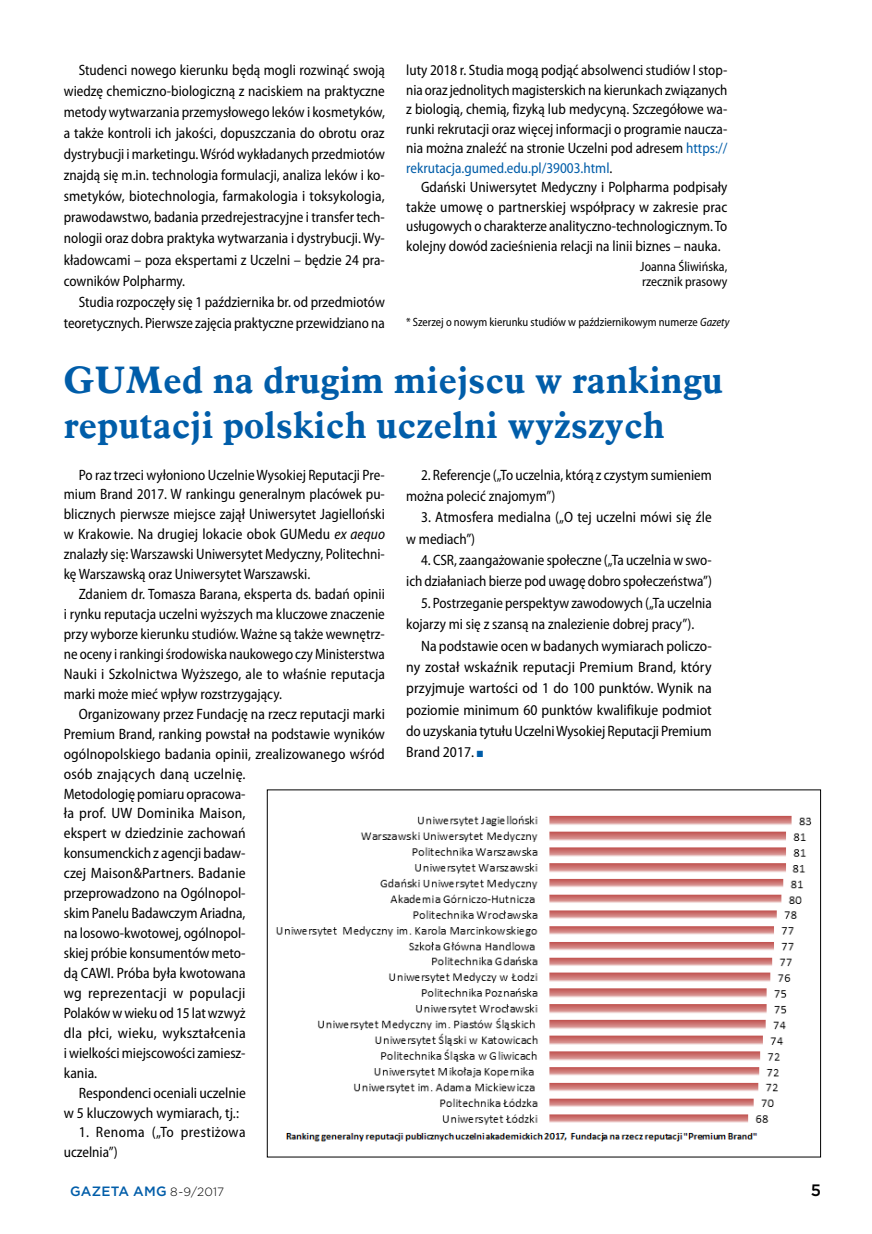
<style>
.page{position:relative;width:872px;height:1234px;background:#fff}
.page>*{position:absolute;margin:0;border:0;box-sizing:border-box;transform-origin:0 0}
.t1{font:700 37.5px/45px "Aldine 721 EU";letter-spacing:.005em;color:#005da9}
.t2{font:500 16.5px "Gotham";color:#000}
.t3{font:semi-condensed 15px/21px "Myriad Pro";color:#000;text-align:justify;scale:.96 1}
.t4{font:semi-condensed 15px/21.3px "Myriad Pro";color:#000}
.t5{font:semi-condensed 15px/21.3px "Myriad Pro";color:#000;scale:.95 1}
.t6{font:semi-condensed 15px/20px "Myriad Pro";letter-spacing:.02em;color:#000}
.t7{font:semi-condensed 13.5px/15.8px "Myriad Pro";color:#000;scale:.96 1}
.t8{font:500 13.5px "Gotham";letter-spacing:.015em;color:#005da9}
.t9{font:semi-condensed 12px "Myriad Pro";color:#000;scale:.96 1}
.s1{color:#005da9}
.s2{font-style:italic}
.s3{font-weight:300;font-size:12px;color:#000}
</style>
<div class="page">
<img style="left:276px;top:815px;width:536px;height:327px">
<p class="t3" style="left:64px;top:59px;width:336px;text-indent:15px">Studenci nowego kierunku będą mogli rozwinąć swoją wiedzę chemiczno-biologiczną z naciskiem na praktyczne metody wytwarzania przemysłowego leków i kosmetyków, a także kontroli ich jakości, dopuszczania do obrotu oraz dystrybucji i marketingu. Wśród wykładanych przedmiotów znajdą się m.in. technologia formulacji, analiza leków i ko&shy;smetyków, biotechnologia, farmakologia i toksykologia, prawodawstwo, badania przedrejestracyjne i transfer tech&shy;nologii oraz dobra praktyka wytwarzania i dystrybucji. Wy&shy;kładowcami – poza ekspertami z Uczelni – będzie 24 pra&shy;cowników Polpharmy.</p>
<p class="t3" style="left:64px;top:291px;width:336px;text-align:right">Studia rozpoczęły się 1 października br. od przedmiotów teoretycznych. Pierwsze zajęcia praktyczne przewidziano na</p>
<p class="t3" style="left:406px;top:60px;width:336px;line-height:19.5px">luty 2018 r. Studia mogą podjąć absolwenci studiów I stop&shy;nia oraz jednolitych magisterskich na kierunkach związanych z biologią, chemią, fizyką lub medycyną. Szczegółowe wa&shy;runki rekrutacji oraz więcej informacji o programie naucza&shy;nia można znaleźć na stronie Uczelni pod adresem <span class="s1">https:// rekrutacja.gumed.edu.pl/39003.html</span>.</p>
<p class="t3" style="left:406px;top:177px;width:336px;line-height:19.5px;text-indent:15px">Gdański Uniwersytet Medyczny i Polpharma podpisały także umowę o partnerskiej współpracy w zakresie prac usługowych o charakterze analityczno-technologicznym. To kolejny dowód zacieśnienia relacji na linii biznes – nauka.</p>
<p class="t7" style="left:640px;top:258px;width:92px">Joanna Śliwińska, rzecznik prasowy</p>
<p class="t9" style="left:406px;top:314px;width:338px">* Szerzej o nowym kierunku studiów w październikowym numerze <span class="s2">Gazety</span></p>
<h1 class="t1" style="left:64px;top:358px;width:660px">GUMed na drugim miejscu w rankingu reputacji polskich uczelni wyższych</h1>
<p class="t3" style="left:406px;top:463px;width:320px;text-indent:15px">2. Referencje („To uczelnia, którą z czystym sumieniem można polecić znajomym”)</p>
<p class="t4" style="left:406px;top:506px;width:307px;text-indent:15px">3. Atmosfera medialna („O tej uczelni mówi się źle w mediach”)</p>
<p class="t3" style="left:406px;top:549px;width:320px;text-align:right">4. CSR, zaangażowanie społeczne („Ta uczelnia w swo&shy;ich działaniach bierze pod uwagę dobro społeczeństwa”)</p>
<p class="t5" style="left:406px;top:591px;width:323px;text-indent:15px">5. Postrzeganie perspektyw zawodowych („Ta uczelnia kojarzy mi się z szansą na znalezienie dobrej pracy”).</p>
<p class="t4" style="left:406px;top:634px;width:307px;text-align:justify;text-indent:15px">Na podstawie ocen w badanych wymiarach policzo&shy;ny został wskaźnik reputacji Premium Brand, który przyjmuje wartości od 1 do 100 punktów. Wynik na poziomie minimum 60 punktów kwalifikuje podmiot do uzyskania tytułu Uczelni Wysokiej Reputacji Premium Brand 2017. <span class="s1">■</span></p>
<p class="t3" style="left:64px;top:464px;width:336px;line-height:20px;text-indent:15px">Po raz trzeci wyłoniono Uczelnie Wysokiej Reputacji Pre&shy;mium Brand 2017. W rankingu generalnym placówek pu&shy;blicznych pierwsze miejsce zajął Uniwersytet Jagielloński w Krakowie. Na drugiej lokacie obok GUMedu <span class="s2">ex aequo </span>znalazły się: Warszawski Uniwersytet Medyczny, Politechni&shy;kę Warszawską oraz Uniwersytet Warszawski.</p>
<p class="t3" style="left:64px;top:584px;width:336px;line-height:20px;text-indent:15px">Zdaniem dr. Tomasza Barana, eksperta ds. badań opinii i rynku reputacja uczelni wyższych ma kluczowe znaczenie przy wyborze kierunku studiów. Ważne są także wewnętrz&shy;ne oceny i rankingi środowiska naukowego czy Ministerstwa Nauki i Szkolnictwa Wyższego, ale to właśnie reputacja marki może mieć wpływ rozstrzygający.</p>
<p class="t4" style="left:79px;top:702px;width:308px">Organizowany przez Fundację na rzecz reputacji marki</p>
<p class="t4" style="left:64px;top:722px;width:323px">Premium Brand, ranking powstał na podstawie wyników</p>
<p class="t4" style="left:64px;top:742px;width:322px">ogólnopolskiego badania opinii, zrealizowanego wśród</p>
<p class="t4" style="left:64px;top:762px;width:183px">osób znających daną uczelnię.</p>
<p class="t4" style="left:64px;top:782px;width:183px">Metodologię pomiaru opracowa-</p>
<p class="t4" style="left:64px;top:802px;width:183px">ła prof. UW Dominika Maison,</p>
<p class="t4" style="left:64px;top:822px;width:183px">ekspert w dziedzinie zachowań</p>
<p class="t4" style="left:64px;top:842px;width:183px">konsumenckich z agencji badaw-</p>
<p class="t4" style="left:64px;top:862px;width:183px">czej Maison&amp;Partners. Badanie</p>
<p class="t4" style="left:64px;top:882px;width:183px">przeprowadzono na Ogólnopol-</p>
<p class="t4" style="left:64px;top:902px;width:183px">skim Panelu Badawczym Ariadna,</p>
<p class="t4" style="left:64px;top:922px;width:183px">na losowo-kwotowej, ogólnopol-</p>
<p class="t4" style="left:64px;top:941px;width:183px">skiej próbie konsumentów meto-</p>
<p class="t4" style="left:64px;top:961px;width:183px">dą CAWI. Próba była kwotowana</p>
<p class="t6" style="left:64px;top:982px;width:183px">wg reprezentacji w populacji</p>
<p class="t4" style="left:64px;top:1001px;width:183px">Polaków w wieku od 15 lat wzwyż</p>
<p class="t6" style="left:64px;top:1022px;width:183px">dla płci, wieku, wykształcenia</p>
<p class="t4" style="left:64px;top:1041px;width:183px">i wielkości miejscowości zamiesz-</p>
<p class="t4" style="left:64px;top:1061px;width:35px">kania.</p>
<p class="t4" style="left:79px;top:1081px;width:169px">Respondenci oceniali uczelnie</p>
<p class="t4" style="left:64px;top:1101px;width:177px">w 5 kluczowych wymiarach, tj.:</p>
<p class="t6" style="left:64px;top:1121px;width:183px;text-indent:15px">1. Renoma („To prestiżowa uczelnia”)</p>
<p class="t8" style="left:70px;top:1182px;width:156px">GAZETA AMG <span class="s3">8-9/2017</span></p>
<p class="t2" style="left:810px;top:1179px;width:12px">5</p>
</div>
